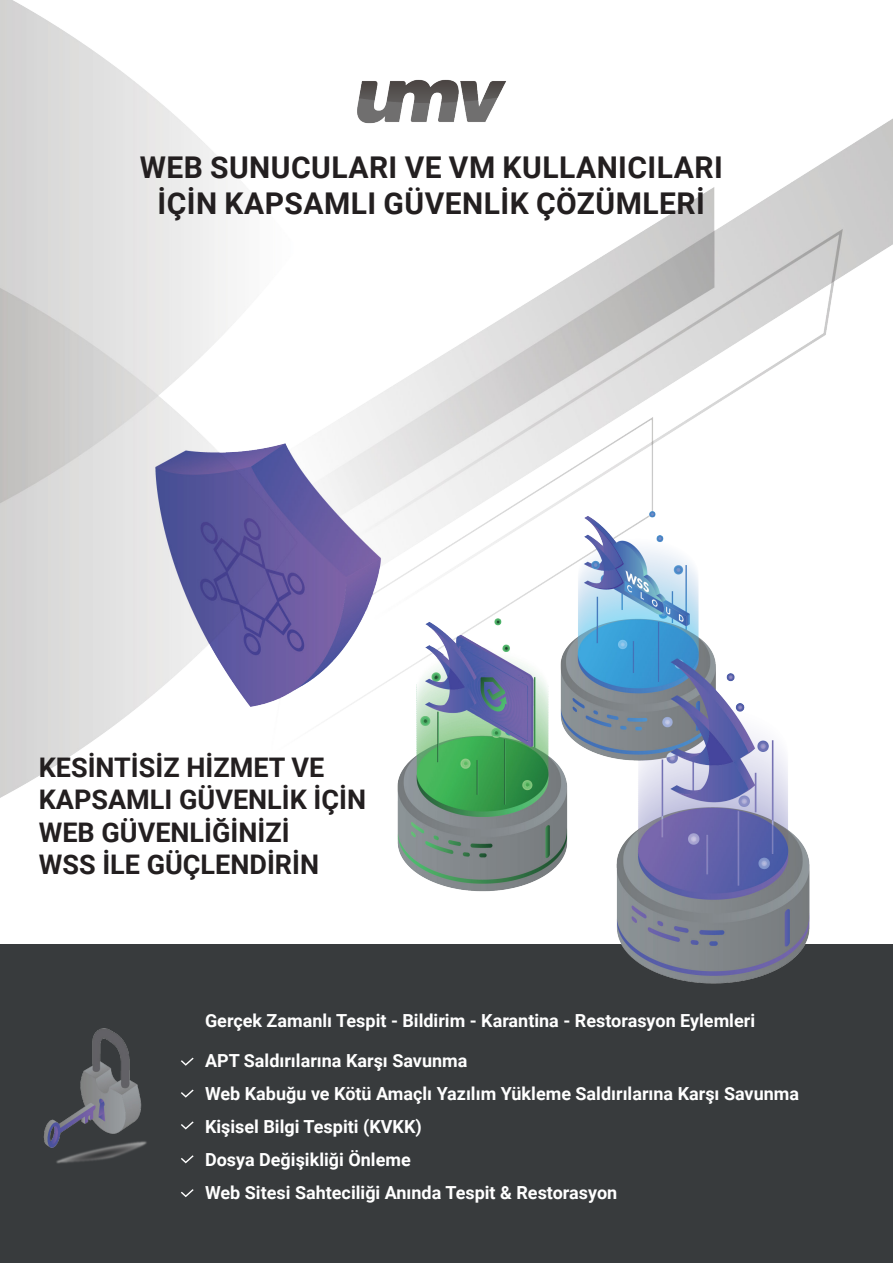
<style>
.page{position:relative;width:893px;height:1263px;background:#fff}
.page>*{position:absolute;margin:0;border:0;box-sizing:border-box;transform-origin:0 0}
.t1{font:700 30px "Roboto";letter-spacing:.015em;color:#231f20}
.t2{font:700 27px "Roboto";color:#231f20}
.t3{font:700 18px "Roboto";color:#fff}
</style>
<div class="page">
<img style="left:0;top:0;width:893px;height:798px">
<div style="left:0;top:944px;width:893px;height:319px;background:#383b3d"></div>
<img style="left:43px;top:1028px;width:150px;height:136px">
<svg style="left:181px;top:1058px;width:13px;height:8px"></svg>
<svg style="left:181px;top:1089px;width:13px;height:9px"></svg>
<svg style="left:181px;top:1121px;width:13px;height:8px"></svg>
<svg style="left:181px;top:1155px;width:13px;height:8px"></svg>
<svg style="left:181px;top:1189px;width:13px;height:8px"></svg>
<img style="left:335px;top:57px;width:192px;height:84px">
<img style="left:303px;top:478px;width:590px;height:506px">
<p class="t1" style="left:140px;top:146px;width:585px">WEB SUNUCULARI VE VM KULLANICILARI</p>
<p class="t1" style="left:158px;top:182px;width:549px">İÇİN KAPSAMLI GÜVENLİK ÇÖZÜMLERİ</p>
<p class="t2" style="left:39px;top:748px;width:287px">KESİNTİSİZ HİZMET VE</p>
<p class="t2" style="left:39px;top:781px;width:329px">KAPSAMLI GÜVENLİK İÇİN</p>
<p class="t2" style="left:39px;top:813px;width:252px">WEB GÜVENLİĞİNİZİ</p>
<p class="t2" style="left:39px;top:845px;width:282px">WSS İLE GÜÇLENDİRİN</p>
<p class="t3" style="left:205px;top:1007px;width:552px">Gerçek Zamanlı Tespit - Bildirim - Karantina - Restorasyon Eylemleri</p>
<p class="t3" style="left:205px;top:1048px;width:264px">APT Saldırılarına Karşı Savunma</p>
<p class="t3" style="left:205px;top:1081px;width:596px">Web Kabuğu ve Kötü Amaçlı Yazılım Yükleme Saldırılarına Karşı Savunma</p>
<p class="t3" style="left:205px;top:1114px;width:218px">Kişisel Bilgi Tespiti (KVKK)</p>
<p class="t3" style="left:205px;top:1147px;width:207px">Dosya Değişikliği Önleme</p>
<p class="t3" style="left:205px;top:1180px;width:414px">Web Sitesi Sahteciliği Anında Tespit &amp; Restorasyon</p>
</div>
